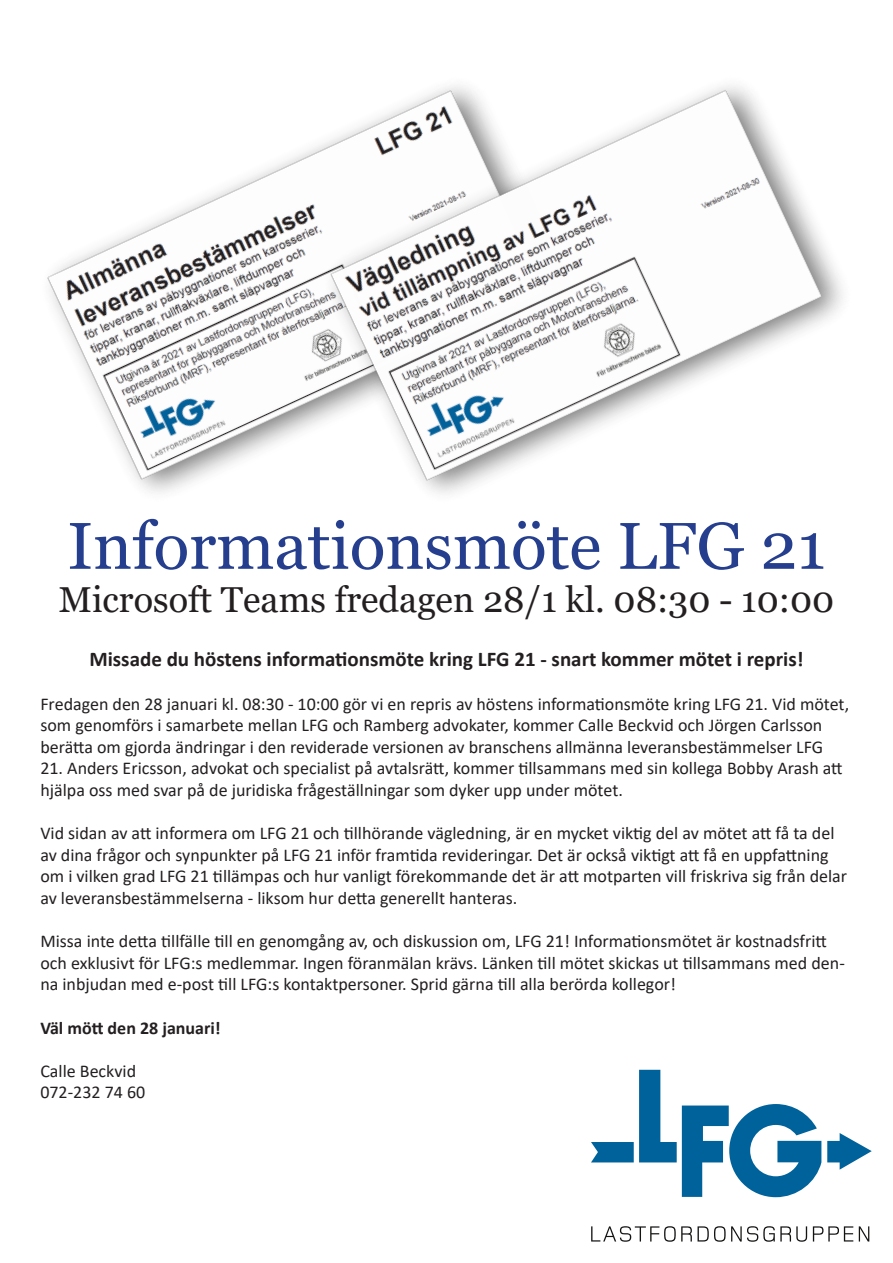
<style>
.page{position:relative;width:893px;height:1263px;background:#fff}
.page>*{position:absolute;margin:0;border:0;box-sizing:border-box;transform-origin:0 0}
.t1{font:66px "Georgia";color:#253f8e}
.t2{font:36px "Georgia";color:#231f20}
.t3{font:700 21px "Calibri";color:#231f20}
.t4{font:18px/21.6px "Calibri";color:#231f20}
.t5{font:700 18px "Calibri";color:#231f20}
</style>
<div class="page">
<img style="left:47px;top:150px;width:262px;height:343px">
<img style="left:309px;top:85px;width:534px;height:409px">
<svg style="left:827px;top:1133px;width:45px;height:37px"></svg>
<svg style="left:591px;top:1070px;width:230px;height:127px"></svg>
<svg style="left:591px;top:1226px;width:278px;height:16px"></svg>
<p class="t1" style="left:67px;top:506px;width:760px">Informationsmöte LFG 21</p>
<p class="t2" style="left:59px;top:578px;width:777px">Microsoft Teams fredagen 28/1 kl. 08:30 - 10:00</p>
<p class="t3" style="left:89px;top:644px;width:716px">Missade du höstens informationsmöte kring LFG 21 - snart kommer mötet i repris!</p>
<p class="t4" style="left:40px;top:692px;width:810px">Fredagen den 28 januari kl. 08:30 - 10:00 gör vi en repris av höstens informationsmöte kring LFG 21. Vid mötet, som genomförs i samarbete mellan LFG och Ramberg advokater, kommer Calle Beckvid och Jörgen Carlsson berätta om gjorda ändringar i den reviderade versionen av branschens allmänna leveransbestämmelser LFG</p>
<p class="t4" style="left:40px;top:757px;width:804px">21. Anders Ericsson, advokat och specialist på avtalsrätt, kommer tillsammans med sin kollega Bobby Arash att hjälpa oss med svar på de juridiska frågeställningar som dyker upp under mötet.</p>
<p class="t4" style="left:40px;top:822px;width:808px">Vid sidan av att informera om LFG 21 och tillhörande vägledning, är en mycket viktig del av mötet att få ta del av dina frågor och synpunkter på LFG 21 inför framtida revideringar. Det är också viktigt att få en uppfattning om i vilken grad LFG 21 tillämpas och hur vanligt förekommande det är att motparten vill friskriva sig från delar av leveransbestämmelserna - liksom hur detta generellt hanteras.</p>
<p class="t4" style="left:40px;top:930px;width:806px">Missa inte detta tillfälle till en genomgång av, och diskussion om, LFG 21! Informationsmötet är kostnadsfritt och exklusivt för LFG:s medlemmar. Ingen föranmälan krävs. Länken till mötet skickas ut tillsammans med den&shy;na inbjudan med e-post till LFG:s kontaktpersoner. Sprid gärna till alla berörda kollegor!</p>
<p class="t5" style="left:40px;top:1015px;width:182px">Väl mött den 28 januari!</p>
<p class="t4" style="left:40px;top:1059px;width:97px">Calle Beckvid</p>
<p class="t4" style="left:40px;top:1081px;width:106px">072-232 74 60</p>
</div>
